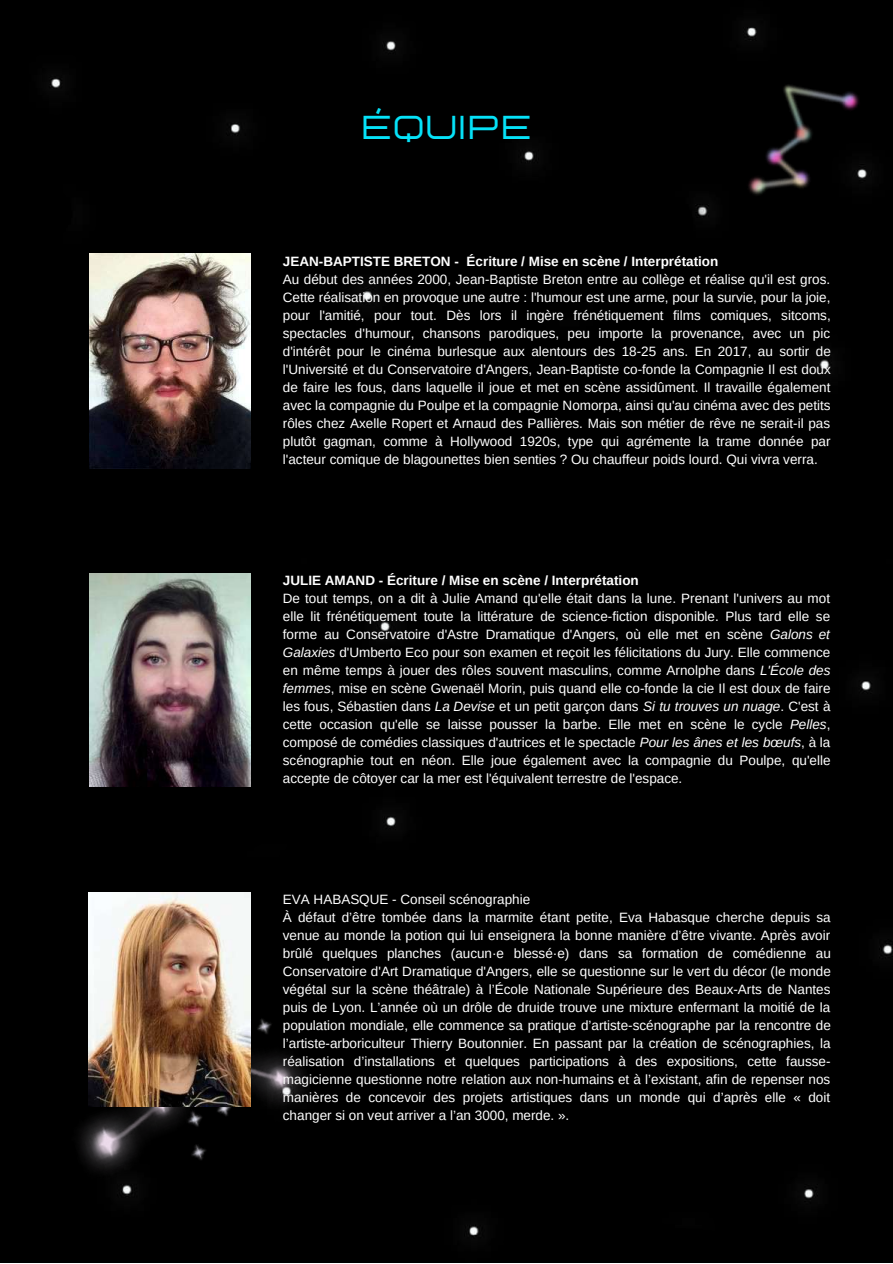
<style>
.page{position:relative;width:893px;height:1264px;background:#fff}
.page>*{position:absolute;margin:0;border:0;box-sizing:border-box;transform-origin:0 0}
.t1{font:33px "Lastica";color:#06e2f8}
.t2{font:13.5px/18px "Arimo";color:#fff;text-align:justify}
.t3{font:700 13.5px "Arimo";color:#fff}
.s1{font-style:italic}
</style>
<div class="page">
<div style="left:0;top:0;width:892px;height:1262px;background:#000"></div>
<img style="left:39px;top:978px;width:292px;height:225px">
<img style="left:746px;top:84px;width:114px;height:112px">
<img style="left:89px;top:254px;width:161px;height:214px">
<img style="left:89px;top:573px;width:161px;height:214px">
<img style="left:89px;top:892px;width:162px;height:214px">
<h1 class="t1" style="left:360px;top:112px;width:173px">ÉQUIPE</h1>
<p class="t3" style="left:283px;top:254px;width:437px">JEAN-BAPTISTE BRETON - Écriture / Mise en scène / Interprétation</p>
<p class="t2" style="left:283px;top:270px;width:549px">Au début des années 2000, Jean-Baptiste Breton entre au collège et réalise qu'il est gros.<br>Cette réalisation en provoque une autre : l'humour est une arme, pour la survie, pour la joie, pour l'amitié, pour tout. Dès lors il ingère frénétiquement films comiques, sitcoms, spectacles d'humour, chansons parodiques, peu importe la provenance, avec un pic d'intérêt pour le cinéma burlesque aux alentours des 18-25 ans. En 2017, au sortir de l'Université et du Conservatoire d'Angers, Jean-Baptiste co-fonde la Compagnie Il est doux de faire les fous, dans laquelle il joue et met en scène assidûment. Il travaille également avec la compagnie du Poulpe et la compagnie Nomorpa, ainsi qu'au cinéma avec des petits rôles chez Axelle Ropert et Arnaud des Pallières. Mais son métier de rêve ne serait-il pas plutôt gagman, comme à Hollywood 1920s, type qui agrémente la trame donnée par l'acteur comique de blagounettes bien senties ? Ou chauffeur poids lourd. Qui vivra verra.</p>
<p class="t3" style="left:283px;top:573px;width:357px">JULIE AMAND - Écriture / Mise en scène / Interprétation</p>
<p class="t2" style="left:283px;top:589px;width:549px">De tout temps, on a dit à Julie Amand qu'elle était dans la lune. Prenant l'univers au mot elle lit frénétiquement toute la littérature de science-fiction disponible. Plus tard elle se forme au Conservatoire d'Astre Dramatique d'Angers, où elle met en scène <span class="s1">Galons et Galaxies</span> d'Umberto Eco pour son examen et reçoit les félicitations du Jury. Elle commence en même temps à jouer des rôles souvent masculins, comme Arnolphe dans <span class="s1">L'École des femmes</span>, mise en scène Gwenaël Morin, puis quand elle co-fonde la cie Il est doux de faire les fous, Sébastien dans <span class="s1">La Devise</span> et un petit garçon dans <span class="s1">Si tu trouves un nuage</span>. C'est à cette occasion qu'elle se laisse pousser la barbe. Elle met en scène le cycle <span class="s1">Pelles</span>, composé de comédies classiques d'autrices et le spectacle <span class="s1">Pour les ânes et les bœufs</span>, à la scénographie tout en néon. Elle joue également avec la compagnie du Poulpe, qu'elle accepte de côtoyer car la mer est l'équivalent terrestre de l'espace.</p>
<p class="t2" style="left:283px;top:890px;width:549px;text-align:left">EVA HABASQUE - Conseil scénographie<br>À défaut d’être tombée dans la marmite étant petite, Eva Habasque cherche depuis sa venue au monde la potion qui lui enseignera la bonne manière d’être vivante. Après avoir brûlé quelques planches (aucun·e blessé·e) dans sa formation de comédienne au Conservatoire d'Art Dramatique d'Angers, elle se questionne sur le vert du décor (le monde végétal sur la scène théâtrale) à l’École Nationale Supérieure des Beaux-Arts de Nantes puis de Lyon. L’année où un drôle de druide trouve une mixture enfermant la moitié de la population mondiale, elle commence sa pratique d’artiste-scénographe par la rencontre de l’artiste-arboriculteur Thierry Boutonnier. En passant par la création de scénographies, la réalisation d’installations et quelques participations à des expositions, cette fausse&shy;magicienne questionne notre relation aux non-humains et à l’existant, afin de repenser nos manières de concevoir des projets artistiques dans un monde qui d’après elle « doit changer si on veut arriver a l’an 3000, merde. ».</p>
</div>
